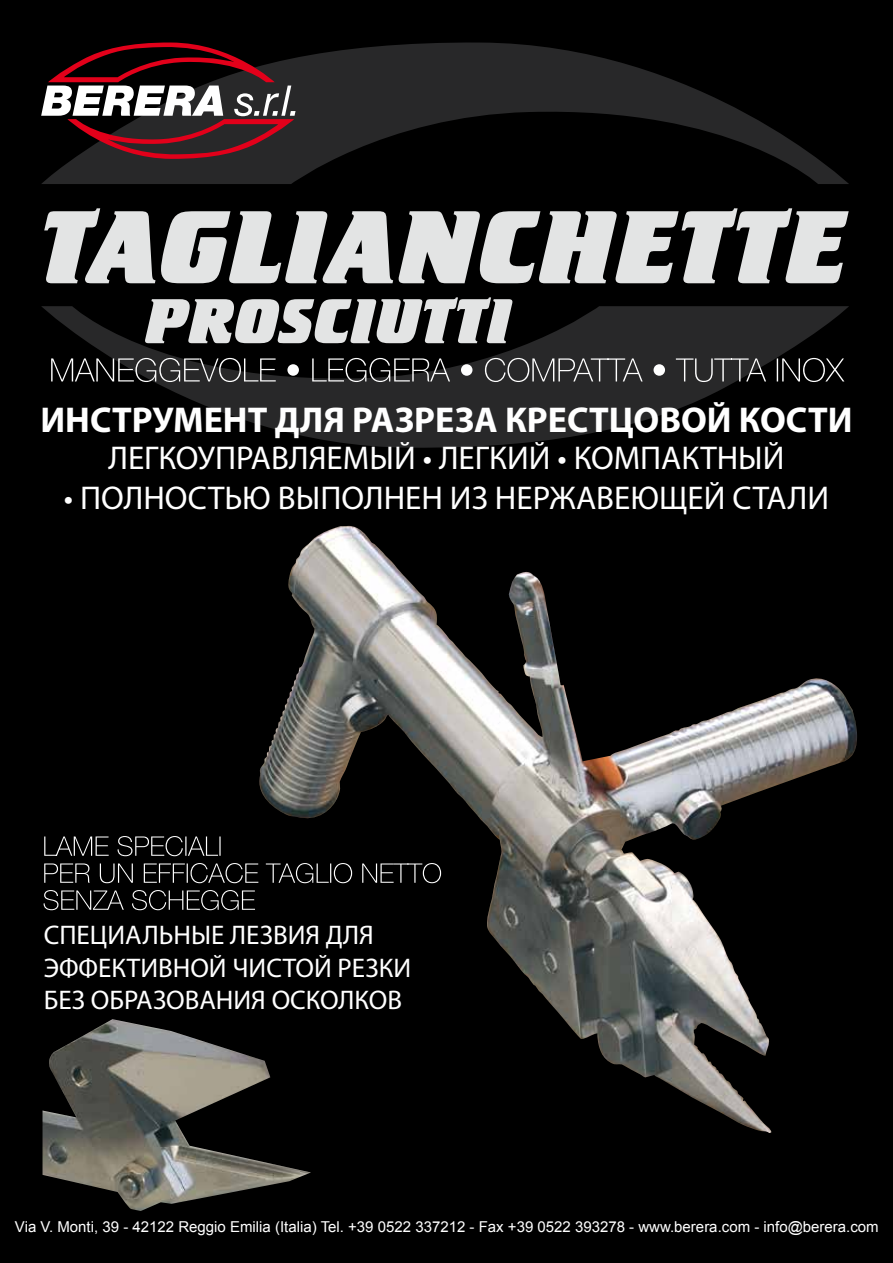
<style>
.page{position:relative;width:893px;height:1263px;background:#000}
.page>*{position:absolute;margin:0;border:0;box-sizing:border-box;transform-origin:0 0}
.t1{font:700 36px "Myriad Pro";color:#fff}
.t2{font:33px "Myriad Pro";color:#fff}
.t3{font:27px/32.4px "Myriad Pro";color:#fff}
.t4{font:15px "Arial";color:#fff}
</style>
<div class="page">
<svg style="left:41px;top:42px;width:808px;height:142px"></svg>
<svg style="left:41px;top:42px;width:255px;height:117px"></svg>
<svg style="left:41px;top:306px;width:808px;height:142px;fill:#282829"></svg>
<svg style="left:44px;top:208px;width:805px;height:75px;fill:#e3e4e4"></svg>
<svg style="left:51px;top:358px;width:793px;height:24px"></svg>
<img style="left:43px;top:1019px;width:268px;height:192px">
<svg style="left:44px;top:890px;width:211px;height:20px"></svg>
<svg style="left:44px;top:863px;width:214px;height:20px"></svg>
<svg style="left:44px;top:836px;width:177px;height:20px"></svg>
<svg style="left:145px;top:297px;width:367px;height:46px"></svg>
<img style="left:258px;top:526px;width:513px;height:607px">
<h1 class="t1" style="left:40px;top:397px;width:814px">ИНСТРУМЕНТ ДЛЯ РАЗРЕЗА КРЕСТЦОВОЙ КОСТИ</h1>
<h2 class="t2" style="left:108px;top:438px;width:678px">ЛЕГКОУПРАВЛЯЕМЫЙ • ЛЕГКИЙ • КОМПАКТНЫЙ</h2>
<h2 class="t2" style="left:64px;top:477px;width:767px">• ПОЛНОСТЬЮ ВЫПОЛНЕН ИЗ НЕРЖАВЕЮЩЕЙ СТАЛИ</h2>
<h3 class="t3" style="left:44px;top:918px;width:369px">СПЕЦИАЛЬНЫЕ ЛЕЗВИЯ ДЛЯ<br>ЭФФЕКТИВНОЙ ЧИСТОЙ РЕЗКИ<br>БЕЗ ОБРАЗОВАНИЯ ОСКОЛКОВ</h3>
<p class="t4" style="left:15px;top:1217px;width:865px">Via V. Monti, 39 - 42122 Reggio Emilia (Italia) Tel. +39 0522 337212 - Fax +39 0522 393278 - www.berera.com - info@berera.com</p>
</div>
